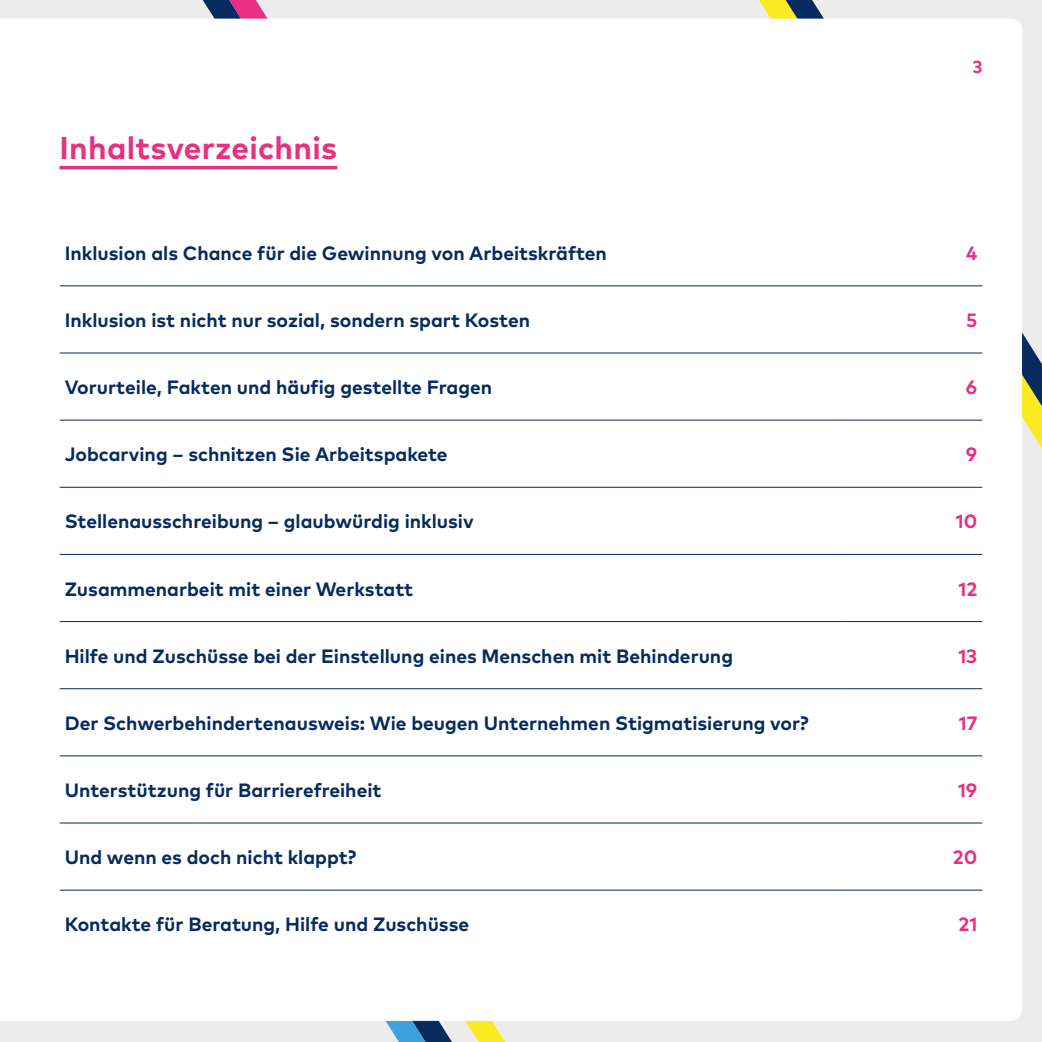
<style>
.page{position:relative;width:1042px;height:1042px;background:#ececed}
.page>*{position:absolute;margin:0;border:0;box-sizing:border-box;transform-origin:0 0}
.t1{font:700 31.5px "Mark OT";letter-spacing:.01em;color:#e82f82}
.t2{font:700 19.25px "Mark OT";color:#052b5f}
.t3{font:700 19.25px "Mark OT";color:#e82f82}
.t4{font:700 17.5px "Mark OT";color:#e82f82}
</style>
<div class="page">
<svg style="left:759px;top:0;width:283px;height:449px"></svg>
<svg style="left:202px;top:0;width:66px;height:19px"></svg>
<svg style="left:385px;top:1021px;width:121px;height:21px"></svg>
<div style="left:0;top:19px;width:1022px;height:1002px;background:#fff"></div>
<hr style="left:60px;top:166px;width:277px;height:3px;background:#e82f82">
<hr style="left:60px;top:285px;width:782px;height:1px;background:#072a5f">
<hr style="left:842px;top:285px;width:140px;height:1px;background:#072a5f">
<hr style="left:60px;top:353px;width:782px;height:1px;background:#072a5f">
<hr style="left:842px;top:353px;width:140px;height:1px;background:#072a5f">
<hr style="left:60px;top:420px;width:782px;height:1px;background:#072a5f">
<hr style="left:842px;top:420px;width:140px;height:1px;background:#072a5f">
<hr style="left:60px;top:487px;width:782px;height:1px;background:#072a5f">
<hr style="left:842px;top:487px;width:140px;height:1px;background:#072a5f">
<hr style="left:60px;top:554px;width:782px;height:1px;background:#072a5f">
<hr style="left:842px;top:554px;width:140px;height:1px;background:#072a5f">
<hr style="left:60px;top:621px;width:782px;height:1px;background:#072a5f">
<hr style="left:842px;top:621px;width:140px;height:1px;background:#072a5f">
<hr style="left:60px;top:688px;width:782px;height:1px;background:#072a5f">
<hr style="left:842px;top:688px;width:140px;height:1px;background:#072a5f">
<hr style="left:60px;top:755px;width:782px;height:1px;background:#072a5f">
<hr style="left:842px;top:755px;width:140px;height:1px;background:#072a5f">
<hr style="left:60px;top:823px;width:782px;height:1px;background:#072a5f">
<hr style="left:842px;top:823px;width:140px;height:1px;background:#072a5f">
<hr style="left:60px;top:890px;width:782px;height:1px;background:#072a5f">
<hr style="left:842px;top:890px;width:140px;height:1px;background:#072a5f">
<h1 class="t1" style="left:60px;top:127px;width:279px">Inhaltsverzeichnis</h1>
<p class="t4" style="left:972px;top:56px;width:12px">3</p>
<p class="t2" style="left:65px;top:241px;width:544px">Inklusion als Chance für die Gewinnung von Arbeitskräften</p>
<p class="t3" style="left:966px;top:241px;width:13px">4</p>
<p class="t2" style="left:65px;top:308px;width:467px">Inklusion ist nicht nur sozial, sondern spart Kosten</p>
<p class="t3" style="left:966px;top:308px;width:13px">5</p>
<p class="t2" style="left:65px;top:375px;width:429px">Vorurteile, Fakten und häufig gestellte Fragen</p>
<p class="t3" style="left:966px;top:375px;width:13px">6</p>
<p class="t2" style="left:65px;top:442px;width:384px">Jobcarving – schnitzen Sie Arbeitspakete</p>
<p class="t3" style="left:966px;top:442px;width:13px">9</p>
<p class="t2" style="left:65px;top:509px;width:410px">Stellenausschreibung – glaubwürdig inklusiv</p>
<p class="t3" style="left:956px;top:509px;width:23px">10</p>
<p class="t2" style="left:65px;top:576px;width:350px">Zusammenarbeit mit einer Werkstatt</p>
<p class="t3" style="left:958px;top:576px;width:20px">12</p>
<p class="t2" style="left:65px;top:643px;width:670px">Hilfe und Zuschüsse bei der Einstellung eines Menschen mit Behinderung</p>
<p class="t3" style="left:958px;top:643px;width:20px">13</p>
<p class="t2" style="left:65px;top:710px;width:745px">Der Schwerbehindertenausweis: Wie beugen Unternehmen Stigmatisierung vor?</p>
<p class="t3" style="left:959px;top:710px;width:20px">17</p>
<p class="t2" style="left:65px;top:778px;width:318px">Unterstützung für Barrierefreiheit</p>
<p class="t3" style="left:958px;top:778px;width:21px">19</p>
<p class="t2" style="left:65px;top:845px;width:293px">Und wenn es doch nicht klappt?</p>
<p class="t3" style="left:953px;top:845px;width:26px">20</p>
<p class="t2" style="left:65px;top:912px;width:406px">Kontakte für Beratung, Hilfe und Zuschüsse</p>
<p class="t3" style="left:958px;top:912px;width:20px">21</p>
</div>
